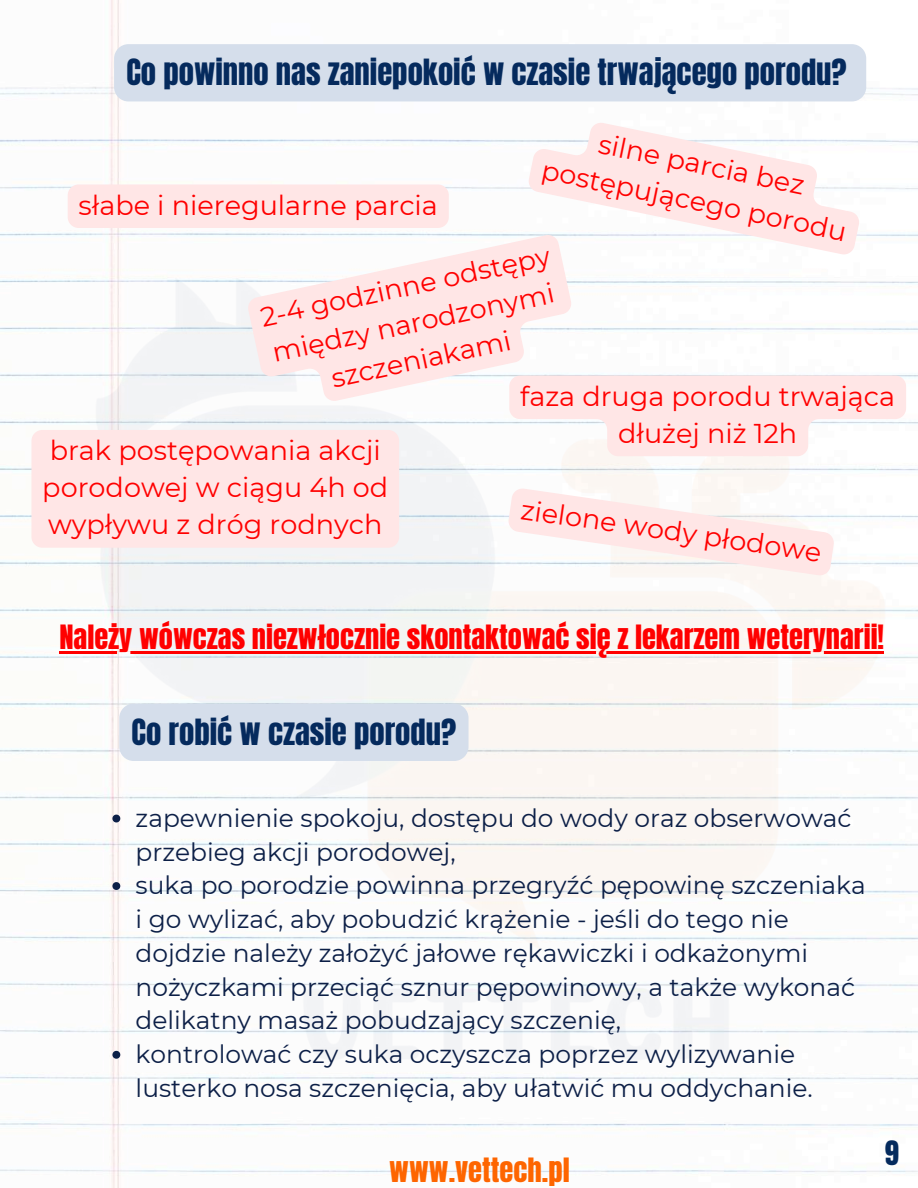
<style>
.page{position:relative;width:918px;height:1188px;background:#fff}
.page>*{position:absolute;margin:0;border:0;box-sizing:border-box;transform-origin:0 0}
.t1{font:30.75px "Anton";color:#052a5d}
.t2{font:28.5px "Anton";color:#f00}
.t3{font:28.5px "Anton";color:#fe6500}
.t4{font:28.5px "Anton";color:#042a5d}
.t5{font:27.15px/37.2px "Montserrat";color:#f00;text-align:center}
.t6{font:24.9px/33.8px "Montserrat";color:#0c1f47}
</style>
<div class="page">
<img style="left:0;top:0;width:918px;height:1188px">
<img style="left:59px;top:232px;width:859px;height:864px">
<div style="left:114px;top:44px;width:752px;height:57px;background:#d5deeb;border-radius:14px"></div>
<div style="left:68px;top:184px;width:381px;height:44px;background:#ffe6e6;border-radius:11px"></div>
<svg style="left:112px;top:815px;width:8px;height:7px"></svg>
<svg style="left:112px;top:882px;width:8px;height:8px"></svg>
<svg style="left:112px;top:1051px;width:8px;height:8px"></svg>
<svg style="left:527px;top:111px;width:342px;height:145px"></svg>
<svg style="left:246px;top:233px;width:335px;height:182px;fill:#ffe6e6"></svg>
<div style="left:31px;top:430px;width:368px;height:118px;background:#ffe6e6"></div>
<svg style="left:509px;top:376px;width:397px;height:80px"></svg>
<svg style="left:507px;top:487px;width:328px;height:90px"></svg>
<hr style="left:59px;top:652px;width:825px;height:2px;background:#f00">
<div style="left:119px;top:704px;width:350px;height:57px;background:#d5deeb"></div>
<p class="t1" style="left:126px;top:50px;width:722px">Co powinno nas zaniepokoić w czasie trwającego porodu?</p>
<p class="t5" style="left:554px;top:114px;width:312px;rotate:12deg">silne parcia bez postępującego porodu</p>
<p class="t5" style="left:257px;top:299px;width:297px;rotate:-12deg">2-4 godzinne odstępy między narodzonymi szczeniakami</p>
<p class="t5" style="left:79px;top:186px;width:361px">słabe i nieregularne parcia</p>
<p class="t5" style="left:520px;top:377px;width:377px">faza druga porodu trwająca dłużej niż 12h</p>
<p class="t5" style="left:42px;top:432px;width:347px;text-align:left">brak postępowania akcji porodowej w ciągu 4h od wypływu z dróg rodnych</p>
<p class="t5" style="left:524px;top:491px;width:305px;rotate:8deg">zielone wody płodowe</p>
<p class="t2" style="left:59px;top:617px;width:826px">Należy wówczas niezwłocznie skontaktować się z lekarzem weterynarii!</p>
<p class="t1" style="left:132px;top:710px;width:326px">Co robić w czasie porodu?</p>
<p class="t6" style="left:136px;top:801px;width:732px">zapewnienie spokoju, dostępu do wody oraz obserwować przebieg akcji porodowej,<br>suka po porodzie powinna przegryźć pępowinę szczeniaka i go wylizać, aby pobudzić krążenie - jeśli do tego nie dojdzie należy założyć jałowe rękawiczki i odkażonymi nożyczkami przeciąć sznur pępowinowy, a także wykonać delikatny masaż pobudzający szczenię,<br>kontrolować czy suka oczyszcza poprzez wylizywanie lusterko nosa szczenięcia, aby ułatwić mu oddychanie.</p>
<p class="t3" style="left:389px;top:1149px;width:182px">www.vettech.pl</p>
<p class="t4" style="left:885px;top:1133px;width:16px">9</p>
</div>
